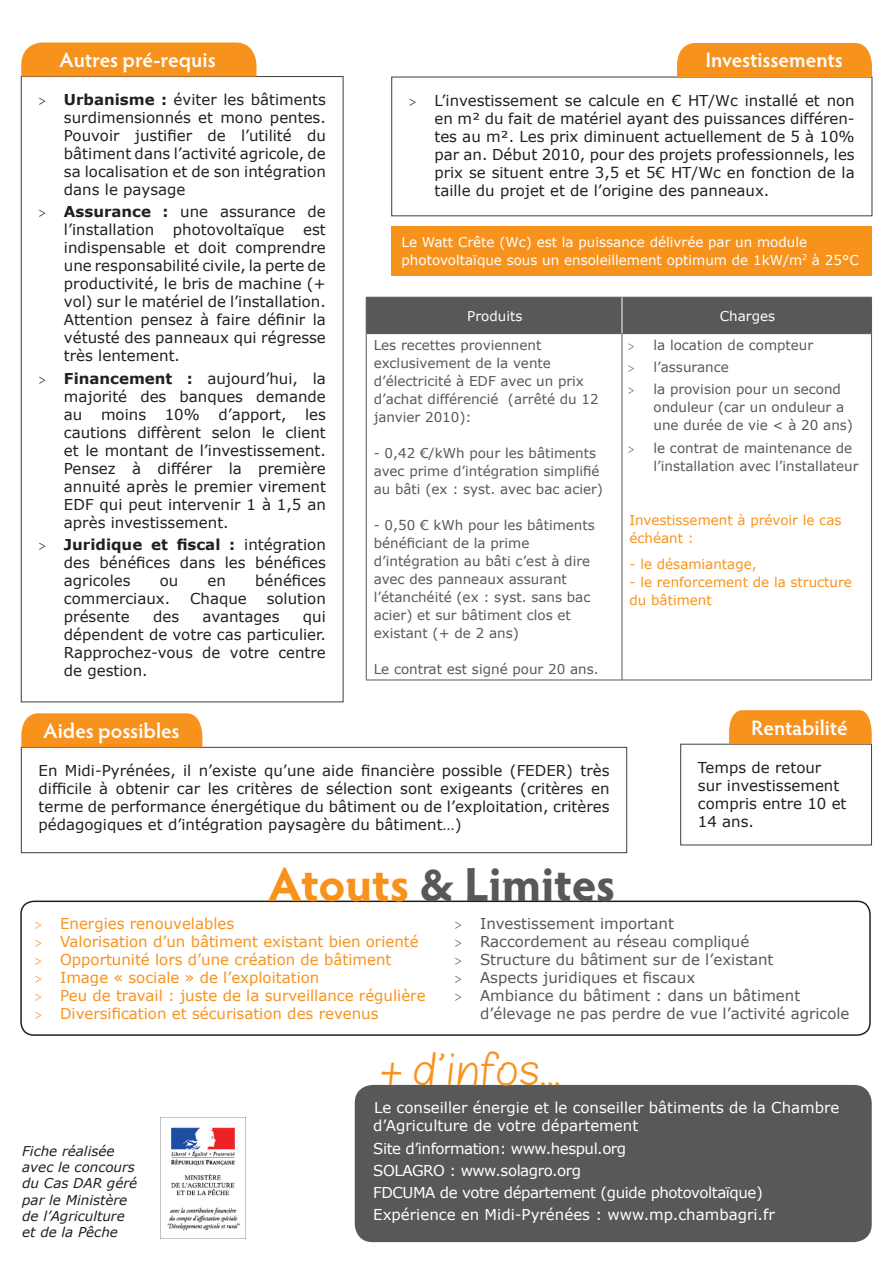
<style>
.page{position:relative;width:893px;height:1263px;background:#fff}
.page>*{position:absolute;margin:0;border:0;box-sizing:border-box;transform-origin:0 0}
.t1{font:700 48px "Hypatia Sans Pro";letter-spacing:-.01em;color:#57585a}
.t2{font:36px "Blokletters Balpen";color:#f7931d}
.t3{font:600 21px "Hypatia Sans Pro";letter-spacing:-.005em;color:#fff}
.t4{font:15px/18px "Verdana";color:#231f20;text-align:justify}
.t5{font:15px/18px "Verdana";color:#f7931d}
.t6{font:15px "Verdana";color:#57585a}
.t7{font:15px/22.2px "Verdana";letter-spacing:-.03em;color:#fff}
.t8{font:15px/18px "Verdana";color:#fff}
.t9{font:13.5px/18px "Verdana";color:#57585a}
.t10{font:13.5px/18px "Verdana";color:#fff}
.t11{font:13.5px/18px "Verdana";color:#f7931d}
.t12{font:italic 13.5px/16.2px "Verdana";color:#231f20}
.s1{font-family:"Hypatia Sans Pro";font-weight:300}
.s2{font-weight:700}
.s3{color:#f7931d}
</style>
<div class="page">
<div style="left:21px;top:747px;width:606px;height:106px;border:1px solid #3e3e3f"></div>
<div style="left:680px;top:744px;width:192px;height:101px;border:1px solid #3e3e3f"></div>
<div style="left:21px;top:43px;width:235px;height:34px;background:#f7931d"></div>
<div style="left:21px;top:713px;width:181px;height:34px;background:#f7931d"></div>
<div style="left:729px;top:710px;width:143px;height:34px;background:#f7931d"></div>
<div style="left:677px;top:43px;width:195px;height:34px;background:#f7931d"></div>
<div style="left:355px;top:1085px;width:517px;height:157px;background:#57585a;border-radius:18px"></div>
<img style="left:160px;top:1117px;width:85px;height:122px">
<div style="left:20px;top:900px;width:851px;height:136px;border:2px solid #231f20;border-radius:13px"></div>
<div style="left:367px;top:298px;width:504px;height:35px;background:#57585a"></div>
<hr style="left:366px;top:297px;width:256px;height:1px;background:#57585a">
<hr style="left:366px;top:297px;width:1px;height:36px;background:#57585a">
<hr style="left:622px;top:297px;width:250px;height:1px;background:#57585a">
<hr style="left:871px;top:297px;width:1px;height:36px;background:#57585a">
<hr style="left:366px;top:333px;width:256px;height:1px;background:#57585a">
<hr style="left:366px;top:334px;width:1px;height:346px;background:#57585a">
<hr style="left:622px;top:333px;width:250px;height:1px;background:#57585a">
<hr style="left:622px;top:334px;width:1px;height:346px;background:#57585a">
<hr style="left:871px;top:334px;width:1px;height:346px;background:#57585a">
<hr style="left:366px;top:680px;width:256px;height:1px;background:#57585a">
<hr style="left:622px;top:680px;width:250px;height:1px;background:#57585a">
<hr style="left:622px;top:297px;width:1px;height:36px;background:#fff">
<div style="left:392px;top:226px;width:480px;height:49px;background:#f7931d"></div>
<h3 class="t3" style="left:60px;top:45px;width:158px">Autres pré-requis</h3>
<p class="t4" style="left:64px;top:90px;width:263px;text-indent:-26px"><span class="s1">&gt;</span> <span class="s2">Urbanisme :</span> éviter les bâtiments surdimensionnés et mono pentes.<br>Pouvoir justifier de l’utilité du bâtiment dans l’activité agricole, de sa localisation et de son intégration dans le paysage</p>
<p class="t4" style="left:64px;top:202px;width:263px;text-indent:-26px"><span class="s1">&gt;</span> <span class="s2">Assurance :</span> une assurance de l’installation photovoltaïque est indispensable et doit comprendre une responsabilité civile, la perte de productivité, le bris de machine (+ vol) sur le matériel de l’installation.<br>Attention pensez à faire définir la vétusté des panneaux qui régresse très lentement.</p>
<p class="t4" style="left:64px;top:369px;width:263px;text-indent:-26px"><span class="s1">&gt;</span> <span class="s2">Financement :</span> aujourd’hui, la majorité des banques demande au moins 10% d’apport, les cautions diffèrent selon le client et le montant de l’investissement.<br>Pensez à différer la première annuité après le premier virement EDF qui peut intervenir 1 à 1,5 an après investissement.</p>
<p class="t4" style="left:64px;top:535px;width:263px;text-indent:-26px"><span class="s1">&gt;</span> <span class="s2">Juridique et fiscal :</span> intégration des bénéfices dans les bénéfices agricoles</p>
<p class="t4" style="left:160px;top:571px;width:20px">ou</p>
<p class="t4" style="left:208px;top:571px;width:20px">en</p>
<p class="t4" style="left:255px;top:571px;width:72px">bénéfices</p>
<p class="t4" style="left:64px;top:589px;width:108px">commerciaux.</p>
<p class="t4" style="left:190px;top:589px;width:58px">Chaque</p>
<p class="t4" style="left:267px;top:589px;width:61px">solution</p>
<p class="t4" style="left:64px;top:607px;width:67px">présente</p>
<p class="t4" style="left:153px;top:607px;width:28px">des</p>
<p class="t4" style="left:203px;top:607px;width:78px">avantages</p>
<p class="t4" style="left:64px;top:607px;width:263px;text-indent:239px">qui dépendent de votre cas particulier.<br>Rapprochez-vous de votre centre de gestion.</p>
<h3 class="t3" style="left:705px;top:46px;width:139px">Investissements</h3>
<p class="t4" style="left:434px;top:91px;width:422px;text-indent:-26px"><span class="s1">&gt;</span> L’investissement se calcule en € HT/Wc installé et non en m² du fait de matériel ayant des puissances différen&shy;tes au m². Les prix diminuent actuellement de 5 à 10% par an. Début 2010, pour des projets professionnels, les prix se situent entre 3,5 et 5€ HT/Wc en fonction de la taille du projet et de l’origine des panneaux.</p>
<p class="t10" style="left:402px;top:232px;width:459px">Le Watt Crête (Wc) est la puissance délivrée par un module photovoltaïque sous un ensoleillement optimum de 1kW/m<sup>2</sup> à 25°C</p>
<p class="t10" style="left:467px;top:306px;width:57px">Produits</p>
<p class="t10" style="left:720px;top:306px;width:57px">Charges</p>
<p class="t9" style="left:374px;top:336px;width:227px">Les recettes proviennent exclusivement de la vente d’électricité à EDF avec un prix d’achat différencié (arrêté du 12 janvier 2010):</p>
<p class="t9" style="left:374px;top:444px;width:231px">- 0,42 €/kWh pour les bâtiments avec prime d’intégration simplifié au bâti (ex : syst. avec bac acier)</p>
<p class="t9" style="left:374px;top:516px;width:223px">- 0,50 € kWh pour les bâtiments bénéficiant de la prime d’intégration au bâti c’est à dire avec des panneaux assurant l’étanchéité (ex : syst. sans bac acier) et sur bâtiment clos et existant (+ de 2 ans)</p>
<p class="t9" style="left:374px;top:660px;width:226px">Le contrat est signé pour 20 ans.</p>
<p class="t9" style="left:628px;top:333px;width:215px;line-height:22.2px"><span class="s1">&gt;</span> la location de compteur<br><span class="s1">&gt;</span> l’assurance<br><span class="s1">&gt;</span> la provision pour un second</p>
<p class="t9" style="left:653px;top:398px;width:201px">onduleur (car un onduleur a une durée de vie &lt; à 20 ans)</p>
<p class="t9" style="left:653px;top:438px;width:206px;text-indent:-26px"><span class="s1">&gt;</span> le contrat de maintenance de l’installation avec l’installateur</p>
<p class="t11" style="left:629px;top:510px;width:213px">Investissement à prévoir le cas échéant :</p>
<p class="t11" style="left:629px;top:555px;width:129px">- le désamiantage,</p>
<p class="t11" style="left:629px;top:573px;width:224px">- le renforcement de la structure du bâtiment</p>
<h3 class="t3" style="left:43px;top:716px;width:138px">Aides possibles</h3>
<h3 class="t3" style="left:751px;top:713px;width:98px">Rentabilité</h3>
<p class="t4" style="left:39px;top:761px;width:572px">En Midi-Pyrénées, il n’existe qu’une aide financière possible (FEDER) très difficile à obtenir car les critères de sélection sont exigeants (critères en terme de performance énergétique du bâtiment ou de l’exploitation, critères pédagogiques et d’intégration paysagère du bâtiment…)</p>
<p class="t4" style="left:698px;top:758px;width:150px;text-align:left">Temps de retour sur investissement compris entre 10 et<br>14 ans.</p>
<h1 class="t1" style="left:268px;top:850px;width:348px"><span class="s3">Atouts</span> &amp; Limites</h1>
<p class="t5" style="left:35px;top:914px;width:393px"><span class="s1">&gt;</span> Energies renouvelables<br><span class="s1">&gt;</span> Valorisation d’un bâtiment existant bien orienté <span class="s1">&gt;</span> Opportunité lors d’une création de bâtiment<br><span class="s1">&gt;</span> Image « sociale » de l’exploitation<br><span class="s1">&gt;</span> Peu de travail : juste de la surveillance régulière <span class="s1">&gt;</span> Diversification et sécurisation des revenus</p>
<p class="t6" style="left:454px;top:914px;width:221px"><span class="s1">&gt;</span> Investissement important</p>
<p class="t6" style="left:454px;top:932px;width:296px"><span class="s1">&gt;</span> Raccordement au réseau compliqué</p>
<p class="t6" style="left:454px;top:950px;width:320px"><span class="s1">&gt;</span> Structure du bâtiment sur de l’existant</p>
<p class="t6" style="left:454px;top:968px;width:242px"><span class="s1">&gt;</span> Aspects juridiques et fiscaux</p>
<p class="t6" style="left:454px;top:986px;width:347px"><span class="s1">&gt;</span> Ambiance du bâtiment : dans un bâtiment</p>
<p class="t6" style="left:480px;top:1004px;width:371px">d’élevage ne pas perdre de vue l’activité agricole</p>
<p class="t12" style="left:22px;top:1142px;width:116px">Fiche réalisée avec le concours du Cas DAR géré par le Ministère de l’Agriculture et de la Pêche</p>
<h2 class="t2" style="left:380px;top:1042px;width:183px">+ d’infos...</h2>
<p class="t8" style="left:373px;top:1098px;width:468px">Le conseiller énergie et le conseiller bâtiments de la Chambre d’Agriculture de votre département</p>
<p class="t7" style="left:373px;top:1136px;width:403px">Site d’information: www.hespul.org<br>SOLAGRO : www.solagro.org<br>FDCUMA de votre département (guide photovoltaïque)<br>Expérience en Midi-Pyrénées : www.mp.chambagri.fr</p>
</div>
